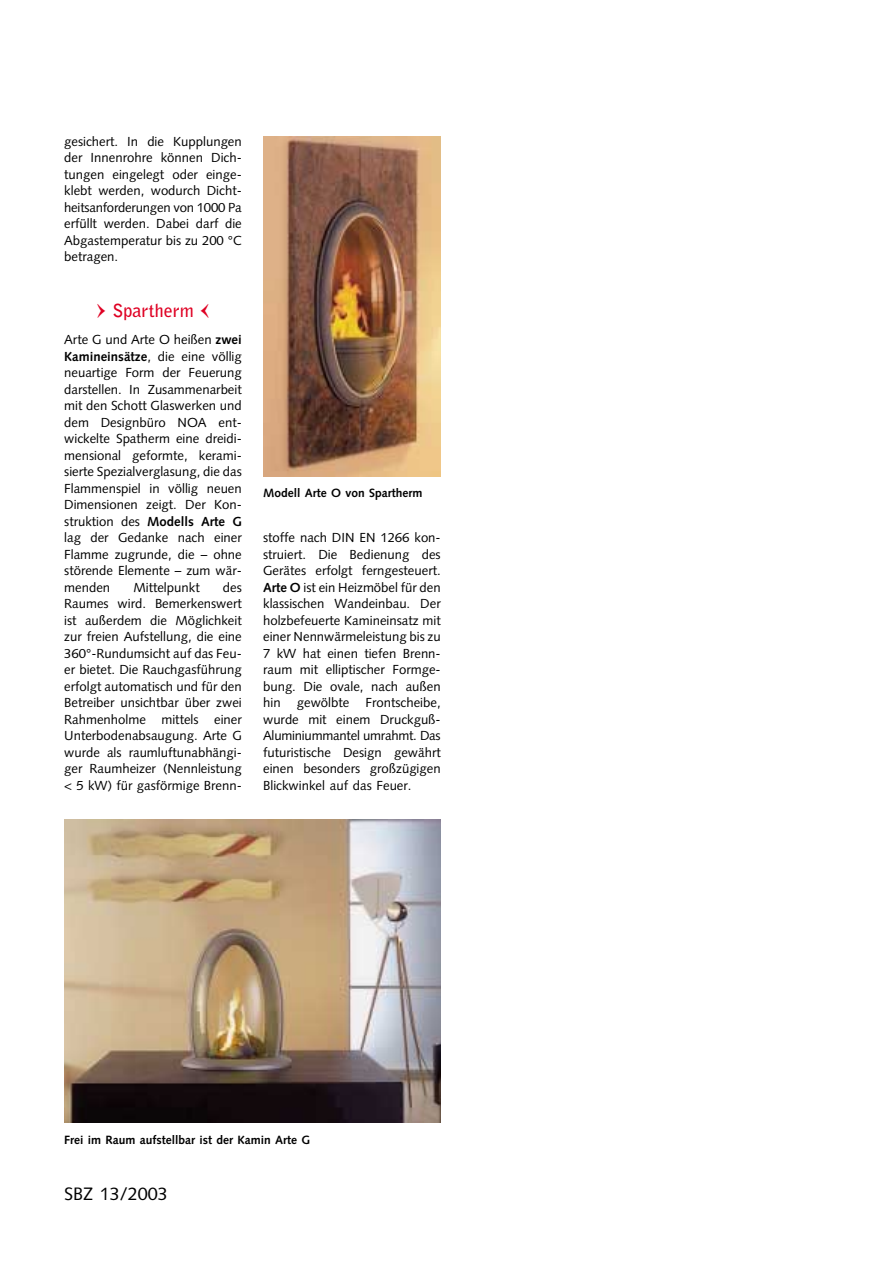
<style>
.page{position:relative;width:893px;height:1263px;background:#fff}
.page>*{position:absolute;margin:0;border:0;box-sizing:border-box;transform-origin:0 0}
.t1{font:18px "Syntax";color:#000}
.t2{font:700 18px "Bell Gothic";color:#df0023}
.t3{font:13.2px/16.5px "Syntax";color:#000;text-align:justify}
.t4{font:700 12px "Syntax";color:#000}
.s1{font-weight:700}
</style>
<div class="page">
<img style="left:263px;top:136px;width:177px;height:340px">
<img style="left:64px;top:820px;width:376px;height:303px">
<p class="t3" style="left:64px;top:134px;width:179px">gesichert. In die Kupplungen der Innenrohre können Dich&shy;tungen eingelegt oder einge&shy;klebt werden, wodurch Dicht&shy;heitsanforderungen von 1000 Pa erfüllt werden. Dabei darf die Abgastemperatur bis zu 200 °C betragen.</p>
<h1 class="t2" style="left:112px;top:303px;width:83px">Spartherm</h1>
<p class="t3" style="left:64px;top:332px;width:179px">Arte G und Arte O heißen <span class="s1">zwei Kamineinsätze</span>, die eine völlig neuartige Form der Feuerung darstellen. In Zusammenarbeit mit den Schott Glaswerken und dem Designbüro NOA ent&shy;wickelte Spatherm eine dreidi&shy;mensional geformte, kerami&shy;sierte Spezialverglasung, die das Flammenspiel in völlig neuen Dimensionen zeigt. Der Kon&shy;struktion des <span class="s1">Modells Arte G </span>lag der Gedanke nach einer Flamme zugrunde, die – ohne störende Elemente – zum wär&shy;menden</p>
<p class="t3" style="left:64px;top:580px;width:179px;text-indent:159px">des Raumes wird. Bemerkenswert ist außerdem die Möglichkeit zur freien Aufstellung, die eine 360°-Rundumsicht auf das Feu&shy;er bietet. Die Rauchgasführung erfolgt automatisch und für den Betreiber unsichtbar über zwei Rahmenholme mittels einer Unterbodenabsaugung. Arte G wurde als raumluftunabhängi&shy;ger Raumheizer (Nennleistung &lt; 5 kW) für gasförmige Brenn-</p>
<p class="t3" style="left:133px;top:580px;width:68px">Mittelpunkt</p>
<p class="t4" style="left:263px;top:488px;width:161px">Modell Arte O von Spartherm</p>
<p class="t3" style="left:263px;top:531px;width:179px">stoffe nach DIN EN 1266 kon&shy;struiert. Die Bedienung des Gerätes erfolgt ferngesteuert.<br><span class="s1">Arte O</span> ist ein Heizmöbel für den klassischen Wandeinbau. Der holzbefeuerte Kamineinsatz mit einer Nennwärmeleistung bis zu 7 kW hat einen tiefen Brenn&shy;raum mit elliptischer Formge&shy;bung. Die ovale, nach außen hin gewölbte Frontscheibe, wurde mit einem Druckguß-Aluminiummantel umrahmt. Das futuristische Design gewährt einen besonders großzügigen Blickwinkel auf das Feuer.</p>
<p class="t4" style="left:64px;top:1135px;width:247px">Frei im Raum aufstellbar ist der Kamin Arte G</p>
<h1 class="t1" style="left:64px;top:1186px;width:105px">SBZ 13/2003</h1>
</div>
